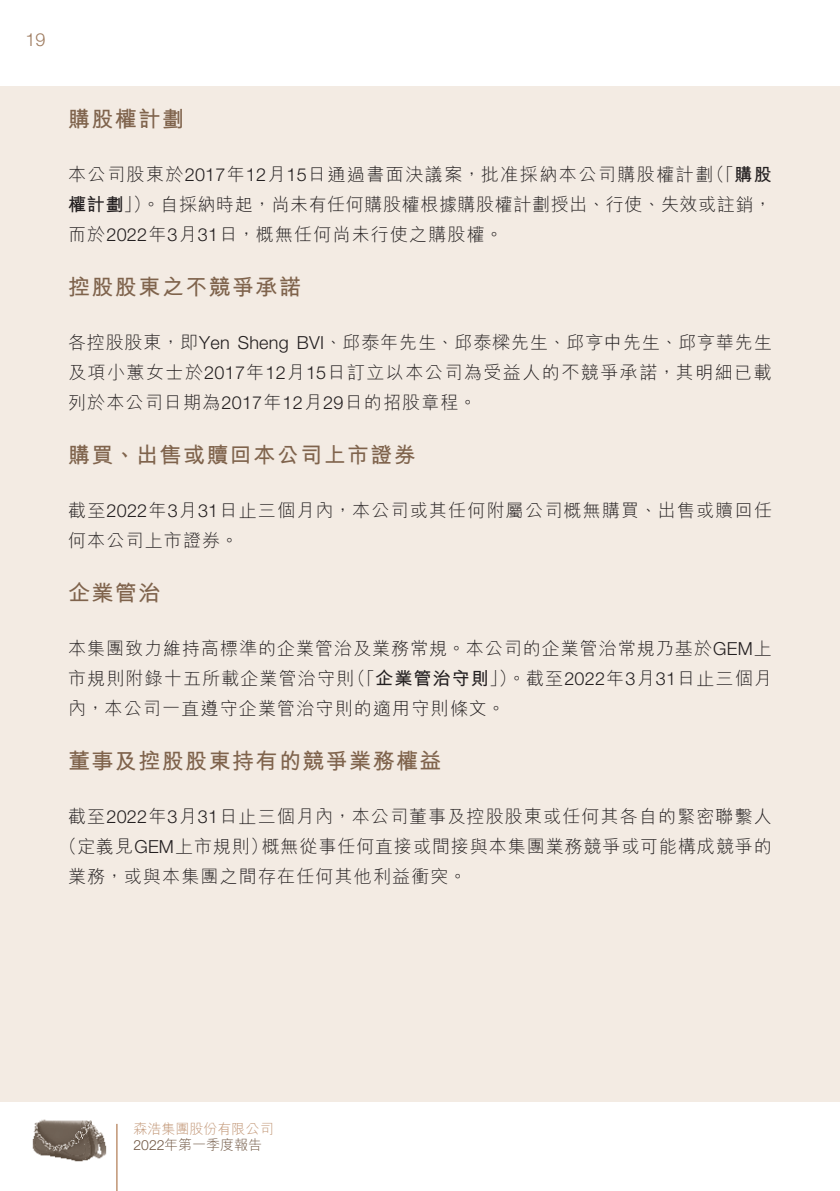
<style>
.page{position:relative;width:840px;height:1191px;background:#fff}
.page>*{position:absolute;margin:0;border:0;box-sizing:border-box;transform-origin:0 0}
._04___H2{font:700 22px "M Hei HK";letter-spacing:.065em;color:#7f634c}
._11_P0{font:700 22px "M Hei HK";letter-spacing:.065em;color:#7f634c}
._11_P0-2{font:300 18px/30px "M Hei HK";letter-spacing:.065em;color:#231f20}
.t1{font:300 18px "Helvetica Neue LT Std";color:#9f7c60}
.t2{font:300 14px/16px "M Hei HK";color:#c09473}
.s1{font-weight:700}
.s2{font-family:"Helvetica Neue LT Std"}
.s3{font-family:"Helvetica Neue LT Std";color:#6f5642}
.s4{color:#6f5642}
</style>
<div class="page">
<img style="left:32px;top:1119px;width:75px;height:43px">
<hr style="left:116px;top:1123px;width:1px;height:68px;background:#c09473">
<div style="left:0;top:86px;width:839px;height:1016px;background:#f3ebe3"></div>
<p class="t1" style="left:25px;top:28px;width:22px">19</p>
<p class="_04___H2" style="left:68px;top:102px;width:117px">購股權計劃</p>
<p class="_11_P0-2" style="left:706px;top:158px;width:66px">（「<span class="s1">購股</span></p>
<p class="_11_P0-2" style="left:68px;top:158px;width:704px">本公司股東於<span class="s2">2017</span>年<span class="s2">12</span>月<span class="s2">15</span>日通過書面決議案，批准採納本公司購股權計劃<br><span class="s1">權計劃</span>」）。自採納時起，尚未有任何購股權根據購股權計劃授出、行使、失效或註銷，而於<span class="s2">2022</span>年<span class="s2">3</span>月<span class="s2">31</span>日，概無任何尚未行使之購股權。</p>
<p class="_04___H2" style="left:68px;top:270px;width:234px">控股股東之不競爭承諾</p>
<p class="_11_P0-2" style="left:68px;top:326px;width:705px;text-align:justify">各控股股東，即<span class="s2">Yen Sheng BVI</span>、邱泰年先生、邱泰樑先生、邱亨中先生、邱亨華先生及項小蕙女士於<span class="s2">2017</span>年<span class="s2">12</span>月<span class="s2">15</span>日訂立以本公司為受益人的不競爭承諾，其明細已載列於本公司日期為<span class="s2">2017</span>年<span class="s2">12</span>月<span class="s2">29</span>日的招股章程。</p>
<p class="_04___H2" style="left:68px;top:438px;width:349px">購買、出售或贖回本公司上市證券</p>
<p class="_11_P0-2" style="left:68px;top:494px;width:705px">截至<span class="s2">2022</span>年<span class="s2">3</span>月<span class="s2">31</span>日止三個月內，本公司或其任何附屬公司概無購買、出售或贖回任何本公司上市證券。</p>
<p class="_04___H2" style="left:68px;top:576px;width:94px">企業管治</p>
<p class="_11_P0-2" style="left:68px;top:632px;width:705px;text-align:right">本集團致力維持高標準的企業管治及業務常規。本公司的企業管治常規乃基於<span class="s2">GEM</span>上（「<span class="s1">企業管治守則</span>」）。截至<span class="s2">2022</span>年<span class="s2">3</span>月<span class="s2">31</span>日止三個月</p>
<p class="_11_P0-2" style="left:68px;top:662px;width:438px">市規則附錄十五所載企業管治守則<br>內，本公司一直遵守企業管治守則的適用守則條文。</p>
<p class="_11_P0" style="left:68px;top:744px;width:375px">董事及控股股東持有的競爭業務權益</p>
<p class="_11_P0-2" style="left:68px;top:800px;width:705px;text-align:right">截至<span class="s2">2022</span>年<span class="s2">3</span>月<span class="s2">31</span>日止三個月內，本公司董事及控股股東或任何其各自的緊密聯繫人概無從事任何直接或間接與本集團業務競爭或可能構成競爭的</p>
<p class="_11_P0-2" style="left:68px;top:830px;width:400px;text-indent:-9px">（定義見<span class="s2">GEM</span>上市規則）<br>業務，或與本集團之間存在任何其他利益衝突。</p>
<p class="t2" style="left:133px;top:1120px;width:142px">森浩集團股份有限公司<br><span class="s3">2022</span><span class="s4">年第一季度報告</span></p>
</div>
